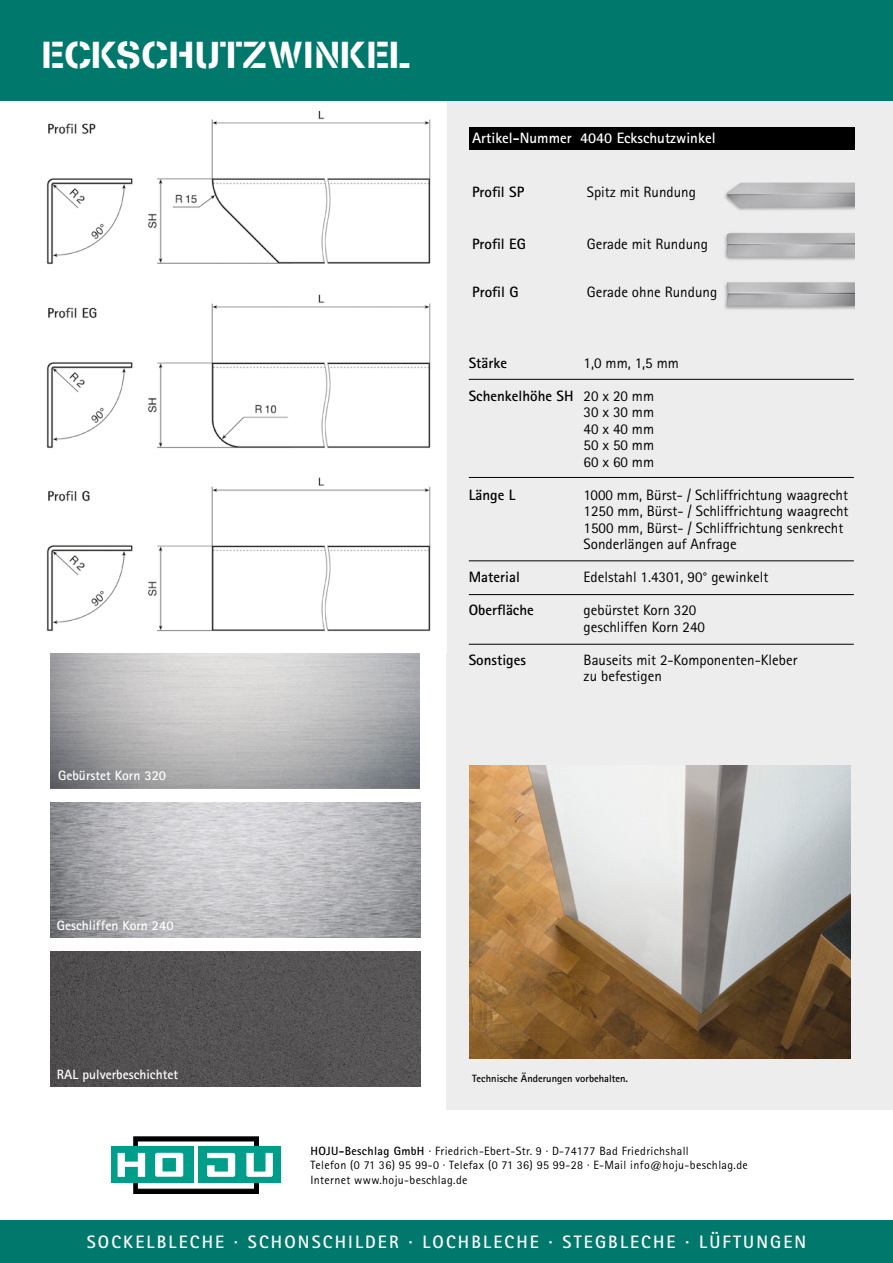
<style>
.page{position:relative;width:893px;height:1263px;background:#fff}
.page>*{position:absolute;margin:0;border:0;box-sizing:border-box;transform-origin:0 0}
.t1{font:37.5px "Stencilia A";color:#fff}
.t2{font:700 18px "Rotis Sans Serif Std";letter-spacing:.12em;color:#fff}
.t3{font:15px "Rotis Sans Serif Std";color:#000}
.t4{font:700 15px "Rotis Sans Serif Std";color:#000}
.t5{font:700 15px "Rotis Sans Serif Std";color:#fff}
.t6{font:700 13.5px "Rotis Sans Serif Std";color:#fff}
.t7{font:12px "Rotis Sans Serif Std";letter-spacing:.03em;color:#000}
.t8{font:700 10.5px "Rotis Sans Serif Std";color:#000}
.s1{font-weight:400}
.s2{font-weight:700}
</style>
<div class="page">
<div style="left:0;top:1220px;width:893px;height:43px;background:#00786c"></div>
<div style="left:446px;top:101px;width:447px;height:1009px;background:#ededed"></div>
<img style="left:46px;top:294px;width:385px;height:154px">
<img style="left:46px;top:477px;width:385px;height:177px">
<img style="left:46px;top:110px;width:385px;height:155px">
<img style="left:469px;top:765px;width:381px;height:294px">
<img style="left:51px;top:654px;width:368px;height:134px">
<img style="left:50px;top:802px;width:370px;height:135px">
<img style="left:50px;top:951px;width:370px;height:135px">
<div style="left:469px;top:128px;width:386px;height:22px;background:#000"></div>
<img style="left:724px;top:182px;width:130px;height:128px">
<hr style="left:469px;top:379px;width:385px;height:1px;background:#000">
<hr style="left:469px;top:477px;width:385px;height:1px;background:#000">
<hr style="left:469px;top:560px;width:385px;height:1px;background:#000">
<hr style="left:469px;top:594px;width:385px;height:1px;background:#000">
<hr style="left:469px;top:644px;width:385px;height:1px;background:#000">
<div style="left:111px;top:1146px;width:83px;height:37px;background:#009d8b"></div>
<div style="left:198px;top:1146px;width:83px;height:37px;background:#009d8b"></div>
<svg style="left:118px;top:1137px;width:155px;height:56px"></svg>
<div style="left:0;top:0;width:893px;height:101px;background:#00786c"></div>
<p class="t1" style="left:43px;top:33px;width:370px">ECKSCHUTZWINKEL</p>
<p class="t6" style="left:58px;top:766px;width:109px">Gebürstet Korn 320</p>
<p class="t6" style="left:57px;top:917px;width:118px">Geschliffen Korn 240</p>
<p class="t6" style="left:57px;top:1065px;width:123px">RAL pulverbeschichtet</p>
<p class="t5" style="left:472px;top:129px;width:245px">Artikel-Nummer 4040 Eckschutzwinkel</p>
<p class="t4" style="left:472px;top:183px;width:54px">Profil SP</p>
<p class="t3" style="left:587px;top:184px;width:111px">Spitz mit Rundung</p>
<p class="t4" style="left:472px;top:235px;width:55px">Profil EG</p>
<p class="t3" style="left:587px;top:235px;width:123px">Gerade mit Rundung</p>
<p class="t4" style="left:472px;top:283px;width:48px">Profil G</p>
<p class="t3" style="left:587px;top:283px;width:132px">Gerade ohne Rundung</p>
<p class="t4" style="left:469px;top:353px;width:40px">Stärke</p>
<p class="t3" style="left:584px;top:354px;width:97px">1,0 mm, 1,5 mm</p>
<p class="t4" style="left:469px;top:386px;width:187px">Schenkelhöhe SH <span class="s1">20 x 20 mm</span></p>
<p class="t3" style="left:584px;top:403px;width:72px">30 x 30 mm</p>
<p class="t3" style="left:584px;top:420px;width:72px">40 x 40 mm</p>
<p class="t3" style="left:584px;top:436px;width:72px">50 x 50 mm</p>
<p class="t3" style="left:584px;top:453px;width:72px">60 x 60 mm</p>
<p class="t4" style="left:469px;top:485px;width:48px">Länge L</p>
<p class="t3" style="left:584px;top:486px;width:266px">1000 mm, Bürst- / Schliffrichtung waagrecht</p>
<p class="t3" style="left:584px;top:502px;width:266px">1250 mm, Bürst- / Schliffrichtung waagrecht</p>
<p class="t3" style="left:584px;top:519px;width:261px">1500 mm, Bürst- / Schliffrichtung senkrecht</p>
<p class="t3" style="left:584px;top:535px;width:155px">Sonderlängen auf Anfrage</p>
<p class="t4" style="left:469px;top:568px;width:53px">Material</p>
<p class="t3" style="left:584px;top:568px;width:186px">Edelstahl 1.4301, 90° gewinkelt</p>
<p class="t4" style="left:469px;top:601px;width:66px">Oberfläche</p>
<p class="t3" style="left:584px;top:601px;width:114px">gebürstet Korn 320</p>
<p class="t3" style="left:584px;top:618px;width:123px">geschliffen Korn 240</p>
<p class="t4" style="left:469px;top:650px;width:59px">Sonstiges</p>
<p class="t3" style="left:584px;top:651px;width:215px">Bauseits mit 2-Komponenten-Kleber</p>
<p class="t3" style="left:584px;top:667px;width:80px">zu befestigen</p>
<p class="t8" style="left:472px;top:1072px;width:157px">Technische Änderungen vorbehalten.</p>
<p class="t7" style="left:310px;top:1143px;width:380px"><span class="s2">HOJU-Beschlag GmbH</span> · Friedrich-Ebert-Str. 9 · D-74177 Bad Friedrichshall</p>
<p class="t7" style="left:310px;top:1158px;width:439px">Telefon (0 71 36) 95 99-0 · Telefax (0 71 36) 95 99-28 · E-Mail info@hoju-beschlag.de</p>
<p class="t7" style="left:310px;top:1172px;width:159px">Internet www.hoju-beschlag.de</p>
<p class="t2" style="left:87px;top:1230px;width:721px">SOCKELBLECHE · SCHONSCHILDER · LOCHBLECHE · STEGBLECHE · LÜFTUNGEN</p>
</div>
